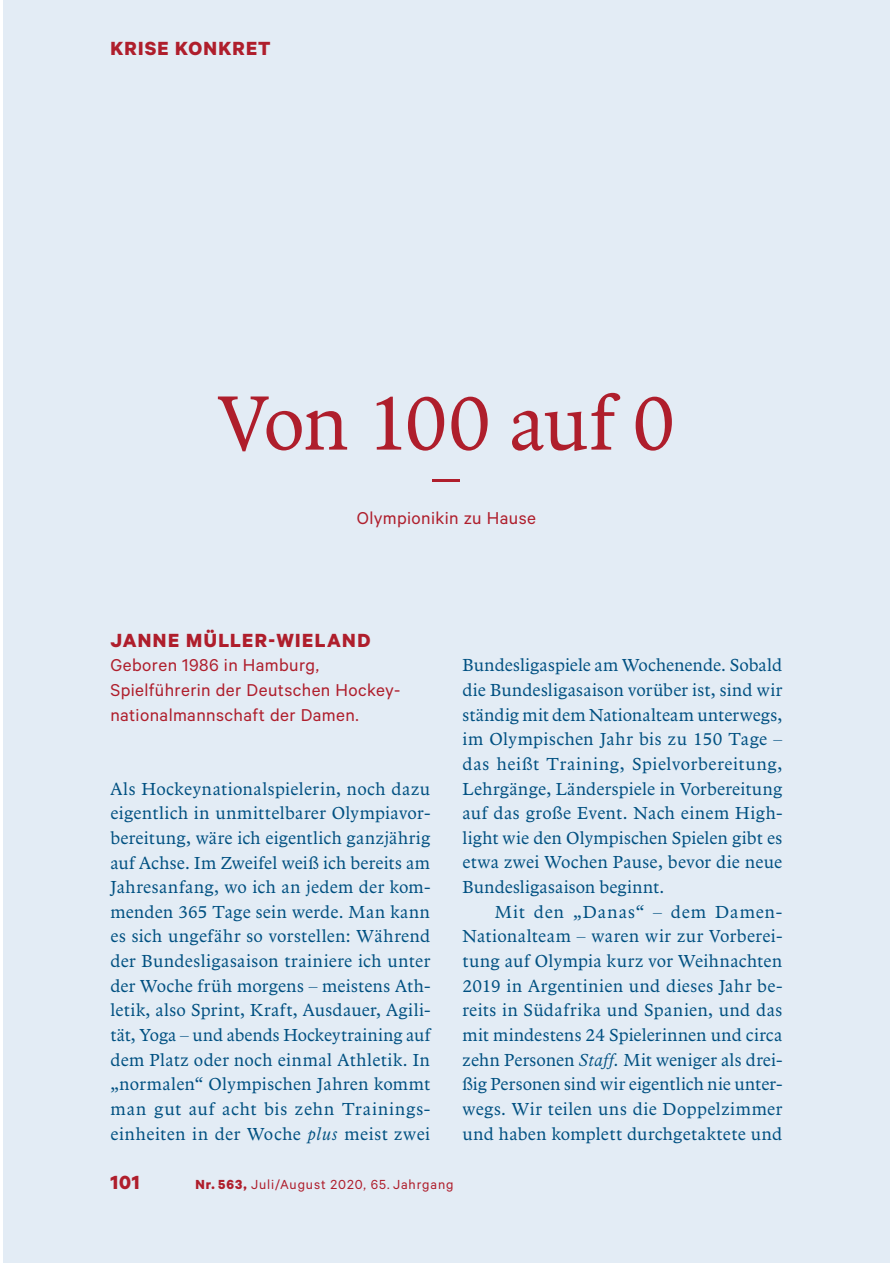
<style>
.page{position:relative;width:893px;height:1263px;background:#fff}
.page>*{position:absolute;margin:0;border:0;box-sizing:border-box;transform-origin:0 0}
.t1{font:79.65px "Arbesco DT";letter-spacing:-.02em;color:#af1e2c}
.t2{font:700 21.45px "Calibre";letter-spacing:.055em;color:#af1e2c}
.t3{font:19.35px/24.6px "Calibre";letter-spacing:.02em;color:#af1e2c}
.t4{font:18px/24.6px "Arbesco DT";letter-spacing:.02em;color:#005081;text-align:justify}
.t5{font:14.85px "Calibre";letter-spacing:.06em;color:#af1e2c}
.s1{font-style:italic}
.s2{font-weight:700}
</style>
<div class="page">
<div style="left:3px;top:0;width:887px;height:1263px;background:#e3ecf5"></div>
<hr style="left:432px;top:479px;width:28px;height:2px;background:#af1e2c">
<p class="t2" style="left:110px;top:35px;width:162px">KRISE KONKRET</p>
<h1 class="t1" style="left:218px;top:393px;width:459px">Von 100 auf 0</h1>
<p class="t3" style="left:357px;top:507px;width:181px">Olympionikin zu Hause</p>
<p class="t2" style="left:110px;top:627px;width:261px">JANNE MÜLLER-WIELAND</p>
<p class="t3" style="left:110px;top:654px;width:291px">Geboren 1986 in Hamburg,<br>Spielführerin der Deutschen Hockey&shy;national mannschaft der Damen.</p>
<p class="t4" style="left:110px;top:778px;width:321px">Als Hockeynationalspielerin, noch dazu eigentlich in unmittelbarer Olympiavor&shy;bereitung, wäre ich eigentlich ganzjährig auf Achse. Im Zweifel weiß ich bereits am Jahres anfang, wo ich an jedem der kom&shy;menden 365 Tage sein werde. Man kann es sich ungefähr so vorstellen: Während der Bundesligasaison trainiere ich unter der Woche früh morgens – meistens Ath&shy;letik, also Sprint, Kraft, Ausdauer, Agili&shy;tät, Yoga – und abends Hockeytraining auf dem Platz oder noch einmal Athletik. In „normalen“ Olympischen Jahren kommt man gut auf acht bis zehn Trainings&shy;einheiten in der Woche <span class="s1">plus</span> meist zwei</p>
<p class="t4" style="left:462px;top:654px;width:321px">Bundesligaspiele am Wochenende. Sobald die Bundesligasaison vorüber ist, sind wir ständig mit dem Nationalteam unterwegs, im Olympischen Jahr bis zu 150 Tage – das heißt Training, Spielvorbereitung, Lehrgänge, Länderspiele in Vorbereitung auf das große Event. Nach einem High&shy;light wie den Olympischen Spielen gibt es etwa zwei Wochen Pause, bevor die neue Bundesligasaison beginnt.</p>
<p class="t4" style="left:462px;top:901px;width:321px;text-indent:32px">Mit den „Danas“ – dem Damen-Na tio nal team – waren wir zur Vorberei&shy;tung auf Olympia kurz vor Weihnachten 2019 in Argentinien und dieses Jahr be&shy;reits in Südafrika und Spanien, und das mit mindestens 24 Spielerinnen und circa zehn Personen <span class="s1">Staff.</span> Mit weniger als drei&shy;ßig Personen sind wir eigentlich nie unter&shy;wegs. Wir teilen uns die Doppelzimmer und haben komplett durchgetaktete und</p>
<p class="t2" style="left:110px;top:1169px;width:31px">101</p>
<p class="t5" style="left:195px;top:1179px;width:260px"><span class="s2">Nr. 563,</span> Juli/August 2020, 65. Jahrgang</p>
</div>
